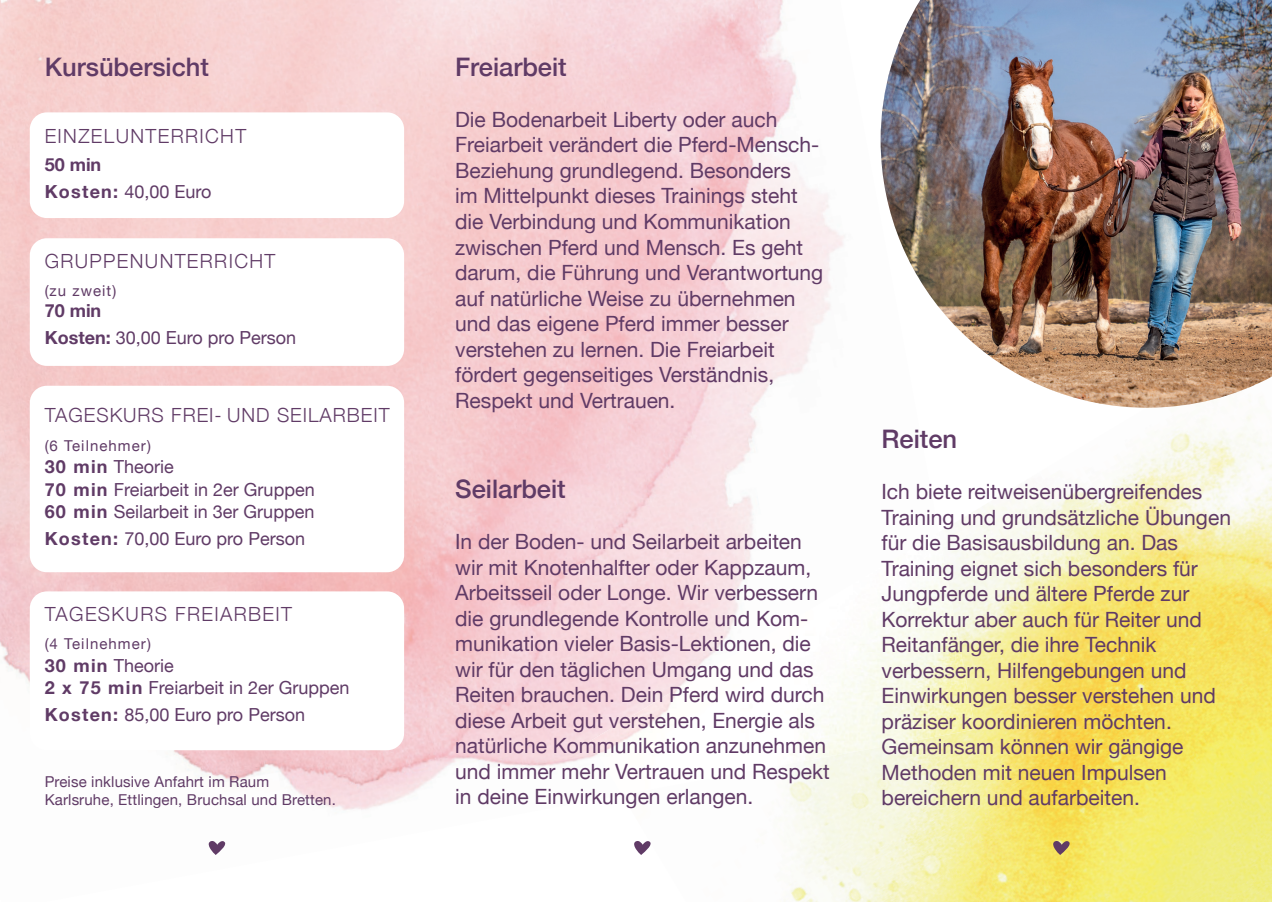
<style>
.page{position:relative;width:1272px;height:902px;background:#fff}
.page>*{position:absolute;margin:0;border:0;box-sizing:border-box;transform-origin:0 0}
.t1{font:500 25.5px "Helvetica Neue";color:#603b66}
.t2{font:21px/25.5px "Helvetica Neue";color:#603b66}
.t3{font:300 19.5px "Helvetica Neue";letter-spacing:.07em;color:#603b66}
.t4{font:300 19.5px "Helvetica Neue";letter-spacing:.05em;color:#603b66}
.t5{font:18px/22.5px "Helvetica Neue";color:#603b66}
.t6{font:700 18px/27px "Helvetica Neue";color:#603b66}
.t7{font:15px/18px "Helvetica Neue";letter-spacing:.01em;color:#603b66}
.t8{font:15px "Helvetica Neue";letter-spacing:.07em;color:#603b66}
.s1{font-weight:400}
.s2{font-weight:700}
</style>
<div class="page">
<img style="left:938px;top:407px;width:333px;height:494px">
<img style="left:0;top:0;width:938px;height:901px">
<img style="left:589px;top:532px;width:386px;height:262px">
<div style="left:30px;top:112px;width:374px;height:106px;background:#fff;border-radius:17px"></div>
<div style="left:30px;top:238px;width:374px;height:128px;background:#fff;border-radius:17px"></div>
<div style="left:30px;top:386px;width:374px;height:186px;background:#fff;border-radius:17px"></div>
<div style="left:30px;top:591px;width:374px;height:159px;background:#fff;border-radius:17px"></div>
<svg style="left:209px;top:840px;width:16px;height:14px"></svg>
<svg style="left:634px;top:840px;width:16px;height:14px"></svg>
<svg style="left:1053px;top:840px;width:16px;height:14px"></svg>
<img style="left:880px;top:0;width:391px;height:407px">
<p class="t1" style="left:45px;top:46px;width:166px">Kursübersicht</p>
<p class="t3" style="left:45px;top:120px;width:203px">EINZELUNTERRICHT</p>
<p class="t6" style="left:45px;top:152px;width:168px">50 min<br>Kosten: <span class="s1">40,00 Euro</span></p>
<p class="t3" style="left:45px;top:245px;width:232px">GRUPPENUNTERRICHT</p>
<p class="t7" style="left:45px;top:283px;width:73px">(zu zweit)</p>
<p class="t5" style="left:45px;top:298px;width:253px;line-height:27px"><span class="s2">70 min<br>Kosten:</span> 30,00 Euro pro Person</p>
<p class="t4" style="left:45px;top:399px;width:346px">TAGESKURS FREI- UND SEILARBEIT</p>
<p class="t8" style="left:45px;top:434px;width:108px">(6 Teilnehmer)</p>
<p class="t5" style="left:45px;top:457px;width:271px"><span class="s2">30 min</span> Theorie<br><span class="s2">70 min</span> Freiarbeit in 2er Gruppen<br><span class="s2">60 min</span> Seilarbeit in 3er Gruppen</p>
<p class="t5" style="left:45px;top:529px;width:262px"><span class="s2">Kosten:</span> 70,00 Euro pro Person</p>
<p class="t3" style="left:45px;top:598px;width:249px">TAGESKURS FREIARBEIT</p>
<p class="t8" style="left:45px;top:633px;width:108px">(4 Teilnehmer)</p>
<p class="t5" style="left:45px;top:655px;width:306px"><span class="s2">30 min</span> Theorie<br><span class="s2">2 x 75 min</span> Freiarbeit in 2er Gruppen</p>
<p class="t5" style="left:45px;top:704px;width:262px"><span class="s2">Kosten:</span> 85,00 Euro pro Person</p>
<p class="t7" style="left:45px;top:773px;width:293px">Preise inklusive Anfahrt im Raum<br>Karlsruhe, Ettlingen, Bruchsal und Bretten.</p>
<p class="t1" style="left:455px;top:46px;width:113px">Freiarbeit</p>
<p class="t2" style="left:455px;top:108px;width:370px">Die Bodenarbeit Liberty oder auch Freiarbeit verändert die Pferd-Mensch-Beziehung grundlegend. Besonders<br>im Mittelpunkt dieses Trainings steht die Verbindung und Kommunikation zwischen Pferd und Mensch. Es geht darum, die Führung und Verantwortung auf natürliche Weise zu übernehmen und das eigene Pferd immer besser verstehen zu lernen. Die Freiarbeit fördert gegenseitiges Verständnis, Respekt und Vertrauen.</p>
<p class="t1" style="left:455px;top:468px;width:112px">Seilarbeit</p>
<p class="t2" style="left:455px;top:530px;width:376px">In der Boden- und Seilarbeit arbeiten wir mit Knotenhalfter oder Kappzaum, Arbeitsseil oder Longe. Wir verbessern die grundlegende Kontrolle und Kom&shy;munikation vieler Basis-Lektionen, die wir für den täglichen Umgang und das Reiten brauchen. Dein Pferd wird durch diese Arbeit gut verstehen, Energie als natürliche Kommunikation anzunehmen und immer mehr Vertrauen und Respekt in deine Einwirkungen erlangen.</p>
<p class="t1" style="left:881px;top:418px;width:77px">Reiten</p>
<p class="t2" style="left:881px;top:480px;width:351px">Ich biete reitweisenübergreifendes Training und grundsätzliche Übungen für die Basisausbildung an. Das Training eignet sich besonders für Jungpferde und ältere Pferde zur Korrektur aber auch für Reiter und Reitanfänger, die ihre Technik verbessern, Hilfengebungen und Einwirkungen besser verstehen und präziser koordinieren möchten.<br>Gemeinsam können wir gängige Methoden mit neuen Impulsen bereichern und aufarbeiten.</p>
</div>
